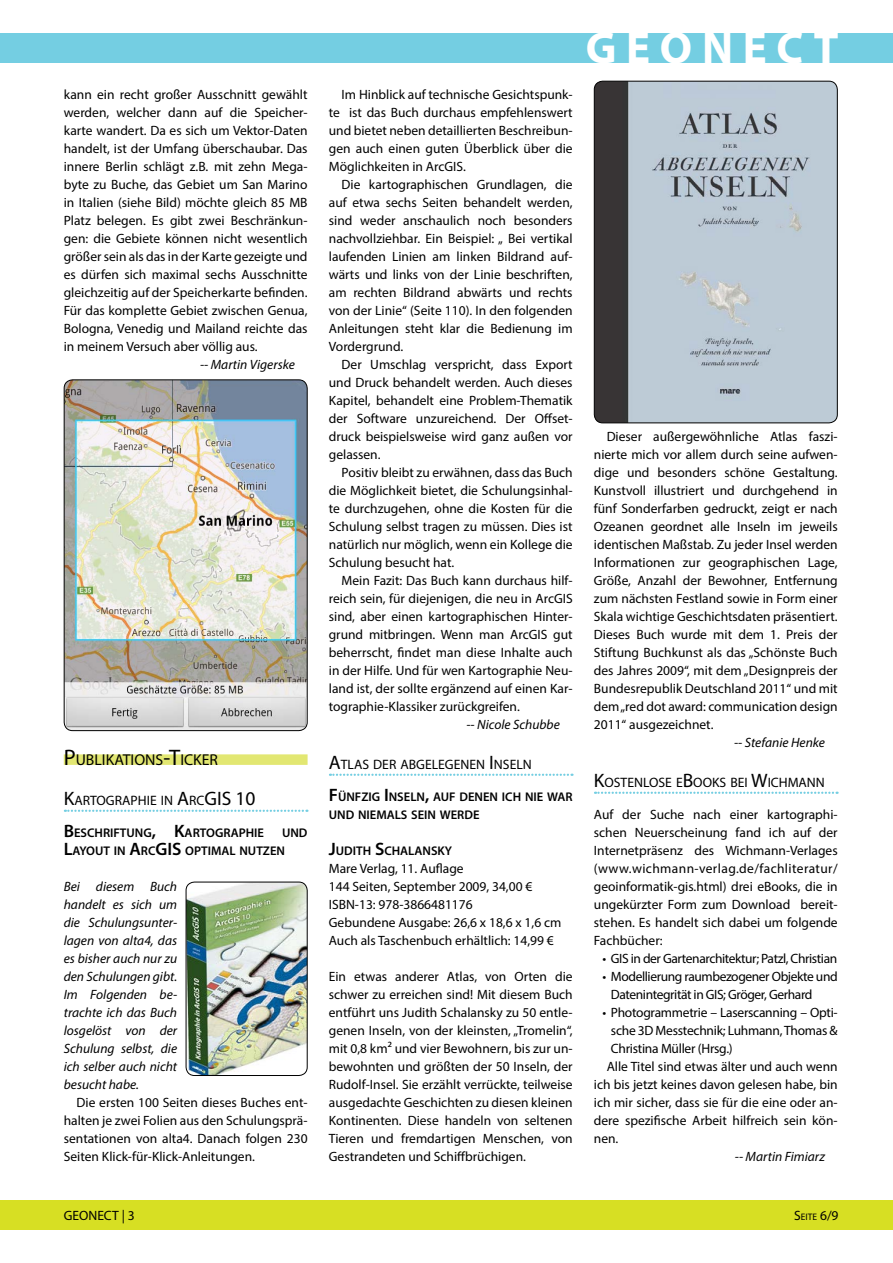
<style>
.page{position:relative;width:893px;height:1263px;background:#fff}
.page>*{position:absolute;margin:0;border:0;box-sizing:border-box;transform-origin:0 0}
.t1{font:700 45.15px "Myriad Pro";letter-spacing:.215em;color:#fff}
.t2{font:15.75px "Myriad Pro";color:#000}
.t3{font:13.65px "Myriad Pro";color:#000}
.t4{font:13.5px/18px "Myriad Pro";color:#000;text-align:justify}
.t5{font:italic 13.5px/18px "Myriad Pro";color:#000;text-align:justify}
.t6{font:13.5px/18px "Myriad Pro";letter-spacing:-.03em;color:#000}
.t7{font:13.5px "Myriad Pro";letter-spacing:-.02em;color:#000}
.t8{font:13.5px "Myriad Pro";color:#000}
.t9{font:600 12.6px/18px "Myriad Pro";color:#000}
.s1{font-size:22.5px}
.s2{font-size:19.5px}
.s3{font-size:18px}
.s4{font-size:9.45px}
</style>
<div class="page">
<div style="left:0;top:1200px;width:893px;height:30px;background:#d7df23"></div>
<div style="left:0;top:33px;width:893px;height:30px;background:#74cee2"></div>
<svg style="left:595px;top:792px;width:243px;height:2px"></svg>
<svg style="left:330px;top:774px;width:242px;height:2px"></svg>
<div style="left:64px;top:754px;width:244px;height:11px;background:#e2e772"></div>
<svg style="left:65px;top:810px;width:242px;height:2px"></svg>
<img style="left:64px;top:380px;width:243px;height:350px">
<div style="left:64px;top:379px;width:244px;height:352px;border:1px solid #000;border-radius:9px"></div>
<img style="left:186px;top:882px;width:121px;height:193px">
<div style="left:186px;top:882px;width:122px;height:194px;border:1px solid #000;border-radius:9px"></div>
<img style="left:594px;top:81px;width:243px;height:342px">
<div style="left:594px;top:81px;width:244px;height:342px;border:1px solid #000;border-radius:9px"></div>
<p class="t4" style="left:64px;top:85px;width:245px">kann ein recht großer Ausschnitt gewählt werden, welcher dann auf die Speicher&shy;karte wandert. Da es sich um Vektor-Daten handelt, ist der Umfang überschaubar. Das innere Berlin schlägt z.B. mit zehn Mega&shy;byte zu Buche, das Gebiet um San Marino in Italien (siehe Bild) möchte gleich 85 MB Platz belegen. Es gibt zwei Beschränkun&shy;gen: die Gebiete können nicht wesentlich größer sein als das in der Karte gezeigte und es dürfen sich maximal sechs Ausschnitte gleichzeitig auf der Speicherkarte befinden.<br>Für das komplette Gebiet zwischen Genua, Bologna, Venedig und Mailand reichte das in meinem Versuch aber völlig aus.</p>
<p class="t5" style="left:200px;top:355px;width:96px">-- Martin Vigerske</p>
<p class="t2" style="left:64px;top:750px;width:156px"><span class="s1">P</span>UBLIKATIONS<span class="s1">-T</span>ICKER</p>
<p class="t3" style="left:64px;top:792px;width:193px"><span class="s2">K</span>ARTOGRAPHIE IN <span class="s2">A</span>RC<span class="s2">GIS 10</span></p>
<p class="t9" style="left:64px;top:823px;width:202px"><span class="s3">B</span> ESCHRIFTUNG<span class="s3">, K</span>ARTOGRAPHIE</p>
<p class="t9" style="left:64px;top:823px;width:245px;text-indent:218px">UND<br><span class="s3">L</span>AYOUT IN <span class="s3">A</span>RC<span class="s3">GIS</span> OPTIMAL NUTZEN</p>
<p class="t5" style="left:64px;top:877px;width:115px">Bei diesem Buch handelt es sich um die Schulungsunter&shy;lagen von alta4, das es bisher auch nur zu den Schulungen gibt.<br>Im Folgenden be&shy;trachte ich das Buch losgelöst von der Schulung selbst, die ich selber auch nicht besucht habe.</p>
<p class="t4" style="left:64px;top:1093px;width:245px;text-indent:13px">Die ersten 100 Seiten dieses Buches ent&shy;halten je zwei Folien aus den Schulungsprä&shy;sentationen von alta4. Danach folgen 230<br>Seiten Klick-für-Klick-Anleitungen.</p>
<p class="t8" style="left:64px;top:1207px;width:72px">GEONECT | 3</p>
<p class="t4" style="left:329px;top:85px;width:245px;text-indent:13px">Im Hinblick auf technische Gesichtspunk&shy;te ist das Buch durchaus empfehlenswert und bietet neben detaillierten Beschreibun&shy;gen auch einen guten Überblick über die Möglichkeiten in ArcGIS.</p>
<p class="t4" style="left:329px;top:175px;width:245px;text-indent:13px">Die kartographischen Grundlagen, die auf etwa sechs Seiten behandelt werden, sind weder anschaulich noch besonders nachvollziehbar. Ein Beispiel: „ Bei vertikal laufenden Linien am linken Bildrand auf&shy;wärts und links von der Linie beschriften, am rechten Bildrand abwärts und rechts von der Linie“ (Seite 110). In den folgenden Anleitungen steht klar die Bedienung im Vordergrund.</p>
<p class="t4" style="left:329px;top:355px;width:245px;text-indent:13px">Der Umschlag verspricht, dass Export und Druck behandelt werden. Auch dieses Kapitel, behandelt eine Problem-Thematik der Software unzureichend. Der Offset&shy;druck beispielsweise wird ganz außen vor gelassen.</p>
<p class="t4" style="left:329px;top:463px;width:245px;text-indent:13px">Positiv bleibt zu erwähnen, dass das Buch die Möglichkeit bietet, die Schulungsinhal&shy;te durchzugehen, ohne die Kosten für die Schulung selbst tragen zu müssen. Dies ist natürlich nur möglich, wenn ein Kollege die Schulung besucht hat.</p>
<p class="t4" style="left:329px;top:571px;width:245px;text-indent:13px">Mein Fazit: Das Buch kann durchaus hilf&shy;reich sein, für diejenigen, die neu in ArcGIS sind, aber einen kartographischen Hinter&shy;grund mitbringen. Wenn man ArcGIS gut beherrscht, findet man diese Inhalte auch in der Hilfe. Und für wen Kartographie Neu&shy;land ist, der sollte ergänzend auf einen Kar&shy;tographie-Klassiker zurückgreifen.</p>
<p class="t5" style="left:466px;top:715px;width:95px">-- Nicole Schubbe</p>
<p class="t3" style="left:329px;top:756px;width:81px"><span class="s2">A</span>TLAS DER ABGE</p>
<p class="t3" style="left:432px;top:756px;width:102px">LEGENEN <span class="s2">I</span>NSELN</p>
<p class="t9" style="left:329px;top:787px;width:245px"><span class="s3">F</span>ÜNFZIG <span class="s3">I</span>NSELN<span class="s3">,</span> AUF DENEN ICH NIE WAR<br>UND NIEMALS SEIN WERDE</p>
<p class="t9" style="left:329px;top:841px;width:125px"><span class="s3">J</span>UDITH <span class="s3">S</span>CHALANSKY</p>
<p class="t4" style="left:329px;top:859px;width:234px;text-align:left">Mare Verlag, 11. Auflage<br>144 Seiten, September 2009, 34,00 € ISBN-13: 978-3866481176<br>Gebundene Ausgabe: 26,6 x 18,6 x 1,6 cm Auch als Taschenbuch erhältlich: 14,99 €</p>
<p class="t4" style="left:329px;top:967px;width:245px">Ein etwas anderer Atlas, von Orten die schwer zu erreichen sind! Mit diesem Buch entführt uns Judith Schalansky zu 50 entle&shy;genen Inseln, von der kleinsten, „Tromelin“, mit 0,8 km² und vier Bewohnern, bis zur un&shy;bewohnten und größten der 50 Inseln, der Rudolf-Insel. Sie erzählt verrückte, teilweise ausgedachte Geschichten zu diesen kleinen Kontinenten. Diese handeln von seltenen Tieren und fremdartigen Menschen, von Gestrandeten und Schiffbrüchigen.</p>
<h1 class="t1" style="left:586px;top:19px;width:254px">GEONECT</h1>
<p class="t4" style="left:594px;top:427px;width:245px;text-indent:13px">Dieser außergewöhnliche Atlas faszi&shy;nierte mich vor allem durch seine aufwen&shy;dige und besonders schöne Gestaltung.<br>Kunstvoll illustriert und durchgehend in fünf Sonderfarben gedruckt, zeigt er nach Ozeanen geordnet alle Inseln im jeweils identischen Maßstab. Zu jeder Insel werden Informationen zur geographischen Lage, Größe, Anzahl der Bewohner, Entfernung zum nächsten Festland sowie in Form einer Skala wichtige Geschichtsdaten präsentiert.<br>Dieses Buch wurde mit dem 1. Preis der Stiftung Buchkunst als das „Schönste Buch des Jahres 2009“, mit dem „Designpreis der Bundesrepublik Deutschland 2011“ und mit dem „red dot award: communication design 2011“ ausgezeichnet.</p>
<p class="t5" style="left:734px;top:733px;width:92px">-- Stefanie Henke</p>
<p class="t3" style="left:594px;top:774px;width:232px"><span class="s2">K</span>OSTENLOSE E<span class="s2">B</span>OOKS BEI <span class="s2">W</span>ICHMANN</p>
<p class="t4" style="left:594px;top:805px;width:245px">Auf der Suche nach einer kartographi&shy;schen Neuerscheinung fand ich auf der Internetpräsenz des Wichmann-Verlages (www.wichmann-verlag.de/fachliteratur/ geoinformatik-gis.html) drei eBooks, die in ungekürzter Form zum Download bereit&shy;stehen. Es handelt sich dabei um folgende Fachbücher:</p>
<p class="t6" style="left:602px;top:949px;width:236px">• GIS in der Gartenarchitektur; Patzl, Christian</p>
<p class="t6" style="left:611px;top:967px;width:228px;text-indent:-9px">• Modellierung raumbezogener Objekte und<br>Datenintegrität in GIS; Gröger, Gerhard</p>
<p class="t7" style="left:602px;top:1004px;width:237px">• Photogrammetrie – Laserscanning – Opti-</p>
<p class="t7" style="left:611px;top:1022px;width:228px">sche 3D Messtechnik; Luhmann, Thomas &amp;</p>
<p class="t7" style="left:611px;top:1040px;width:123px">Christina Müller (Hrsg.)</p>
<p class="t4" style="left:607px;top:1057px;width:233px">Alle Titel sind etwas älter und auch wenn</p>
<p class="t4" style="left:594px;top:1075px;width:245px">ich bis jetzt keines davon gelesen habe, bin</p>
<p class="t4" style="left:594px;top:1093px;width:245px">ich mir sicher, dass sie für die eine oder an-</p>
<p class="t4" style="left:594px;top:1111px;width:245px">dere spezifische Arbeit hilfreich sein kön-</p>
<p class="t4" style="left:594px;top:1129px;width:26px">nen.</p>
<p class="t5" style="left:735px;top:1147px;width:92px">-- Martin Fimiarz</p>
<p class="t8" style="left:794px;top:1207px;width:46px">S<span class="s4">EITE</span> 6/9</p>
</div>
